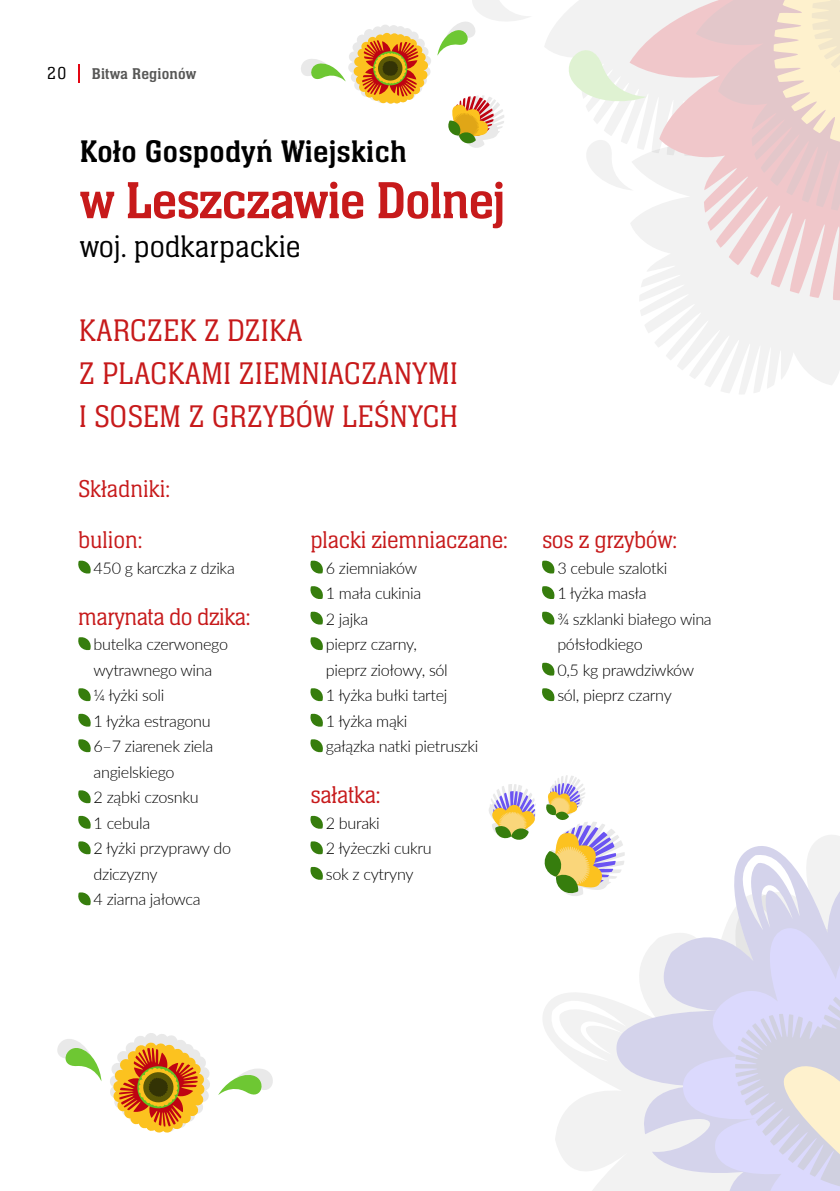
<style>
.page{position:relative;width:840px;height:1191px;background:#fff}
.page>*{position:absolute;margin:0;border:0;box-sizing:border-box;transform-origin:0 0}
.t1{font:54px "Neue Aachen Pro";letter-spacing:-.02em;color:#c71a1b}
.t2{font:300 32.4px/43.2px "Neue Aachen Pro";color:#c71a1b}
.t3{font:32.4px "Neue Aachen Pro";letter-spacing:.01em;color:#000}
.t4{font:300 32.4px "Neue Aachen Pro";color:#000}
.t5{font:300 25.2px/51px "Neue Aachen Pro";letter-spacing:-.01em;color:#c71a1b}
.t6{font:300 18px "Neue Aachen Pro";color:#000}
.t7{font:300 16.2px/25.6px "Lato";letter-spacing:-.02em;color:#000}
.t8{font:16.2px "Neue Aachen Pro";letter-spacing:.01em;color:#575756}
</style>
<div class="page">
<svg style="left:655px;top:335px;width:184px;height:59px;fill:#f2f2f2"></svg>
<svg style="left:545px;top:23px;width:12px;height:31px"></svg>
<svg style="left:557px;top:0;width:282px;height:335px"></svg>
<svg style="left:543px;top:993px;width:67px;height:198px;fill:#f2f2f2"></svg>
<svg style="left:614px;top:835px;width:225px;height:356px"></svg>
<svg style="left:675px;top:919px;width:164px;height:31px;fill:#d4d3eb"></svg>
<svg style="left:663px;top:950px;width:176px;height:241px"></svg>
<svg style="left:448px;top:95px;width:56px;height:53px"></svg>
<svg style="left:437px;top:0;width:93px;height:56px"></svg>
<svg style="left:301px;top:25px;width:130px;height:79px"></svg>
<svg style="left:78px;top:560px;width:13px;height:14px"></svg>
<svg style="left:78px;top:637px;width:13px;height:13px"></svg>
<svg style="left:78px;top:688px;width:13px;height:13px"></svg>
<svg style="left:78px;top:713px;width:13px;height:14px"></svg>
<svg style="left:78px;top:739px;width:13px;height:13px"></svg>
<svg style="left:78px;top:790px;width:13px;height:14px"></svg>
<svg style="left:78px;top:815px;width:13px;height:14px"></svg>
<svg style="left:78px;top:841px;width:13px;height:14px"></svg>
<svg style="left:78px;top:892px;width:13px;height:14px"></svg>
<svg style="left:310px;top:560px;width:13px;height:14px"></svg>
<svg style="left:310px;top:586px;width:13px;height:13px"></svg>
<svg style="left:310px;top:611px;width:13px;height:14px"></svg>
<svg style="left:310px;top:637px;width:13px;height:13px"></svg>
<svg style="left:310px;top:688px;width:13px;height:13px"></svg>
<svg style="left:310px;top:713px;width:13px;height:14px"></svg>
<svg style="left:310px;top:739px;width:13px;height:13px"></svg>
<svg style="left:310px;top:815px;width:13px;height:14px"></svg>
<svg style="left:310px;top:841px;width:13px;height:14px"></svg>
<svg style="left:310px;top:866px;width:13px;height:14px"></svg>
<svg style="left:542px;top:560px;width:12px;height:14px"></svg>
<svg style="left:542px;top:586px;width:12px;height:13px"></svg>
<svg style="left:542px;top:611px;width:12px;height:14px"></svg>
<svg style="left:542px;top:662px;width:12px;height:14px"></svg>
<svg style="left:542px;top:688px;width:12px;height:13px"></svg>
<svg style="left:110px;top:1033px;width:100px;height:100px"></svg>
<svg style="left:218px;top:1069px;width:55px;height:26px"></svg>
<svg style="left:57px;top:1039px;width:44px;height:42px"></svg>
<svg style="left:489px;top:784px;width:47px;height:56px"></svg>
<svg style="left:544px;top:775px;width:80px;height:122px"></svg>
<svg style="left:78px;top:64px;width:2px;height:18px"></svg>
<p class="t6" style="left:47px;top:64px;width:21px">20</p>
<p class="t8" style="left:92px;top:65px;width:106px">Bitwa Regionów</p>
<h2 class="t3" style="left:80px;top:134px;width:328px">Koło Gospodyń Wiejskich</h2>
<h1 class="t1" style="left:80px;top:171px;width:427px">w Leszczawie Dolnej</h1>
<h2 class="t4" style="left:80px;top:229px;width:222px">woj. podkarpackie</h2>
<h2 class="t2" style="left:79px;top:309px;width:380px">KARCZEK Z DZIKA<br>Z PLACKAMI ZIEMNIACZANYMI<br>I SOSEM Z GRZYBÓW LEŚNYCH</h2>
<h3 class="t5" style="left:78px;top:463px;width:93px">Składniki: bulion:</h3>
<p class="t7" style="left:93px;top:554px;width:143px">450 g karczka z dzika</p>
<h3 class="t5" style="left:78px;top:591px;width:173px">marynata do dzika:</h3>
<p class="t7" style="left:93px;top:631px;width:139px">butelka czerwonego wytrawnego wina<br>¼ łyżki soli<br>1 łyżka estragonu<br>6–7 ziarenek ziela angielskiego<br>2 ząbki czosnku<br>1 cebula<br>2 łyżki przyprawy do dziczyzny<br>4 ziarna jałowca</p>
<h3 class="t5" style="left:310px;top:514px;width:199px">placki ziemniaczane:</h3>
<p class="t7" style="left:325px;top:554px;width:154px">6 ziemniaków<br>1 mała cukinia<br>2 jajka<br>pieprz czarny,<br>pieprz ziołowy, sól<br>1 łyżka bułki tartej<br>1 łyżka mąki<br>gałązka natki pietruszki</p>
<h3 class="t5" style="left:310px;top:769px;width:72px">sałatka:</h3>
<p class="t7" style="left:325px;top:809px;width:107px">2 buraki<br>2 łyżeczki cukru sok z cytryny</p>
<h3 class="t5" style="left:541px;top:514px;width:136px">sos z grzybów:</h3>
<p class="t7" style="left:557px;top:554px;width:156px">3 cebule szalotki<br>1 łyżka masła<br>¾ szklanki białego wina półsłodkiego<br>0,5 kg prawdziwków sól, pieprz czarny</p>
</div>
